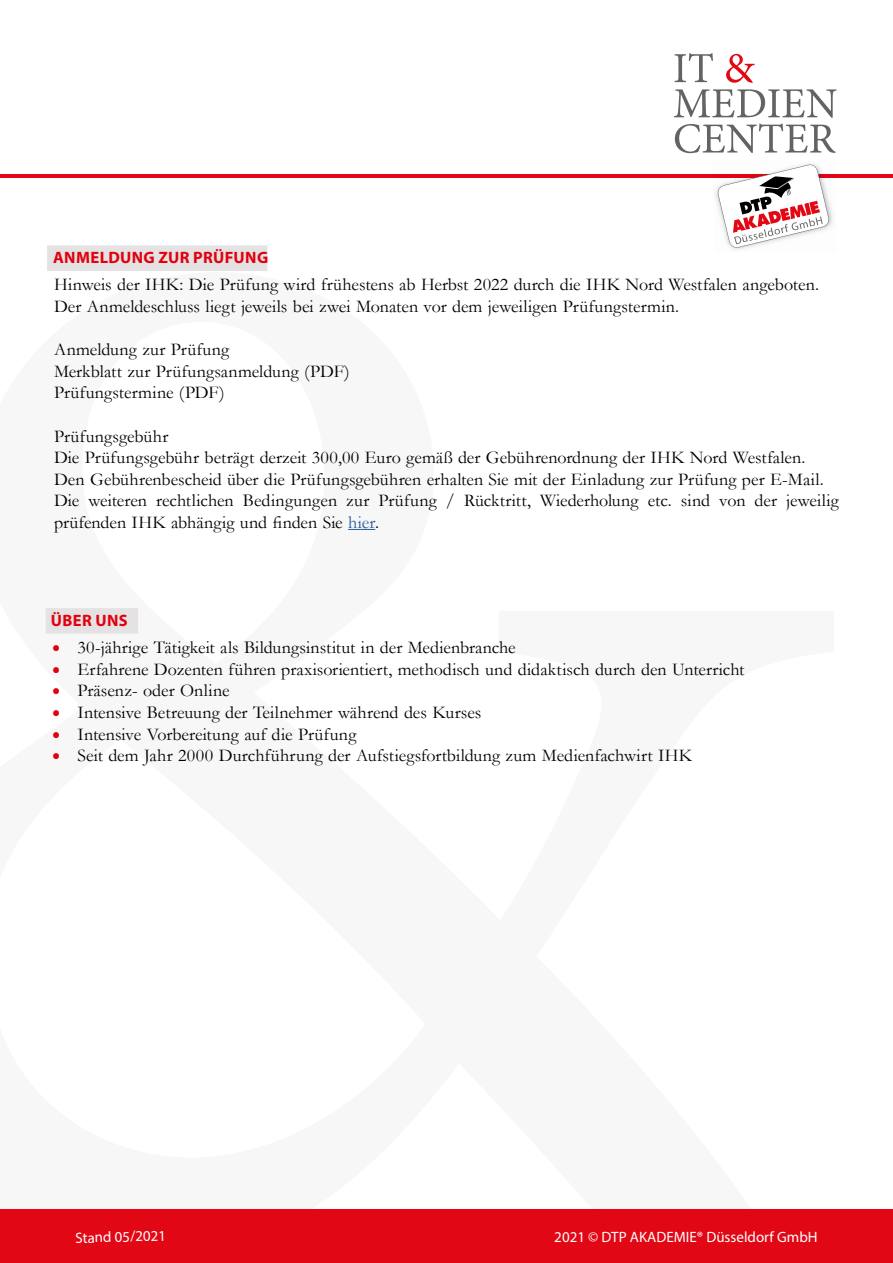
<style>
.page{position:relative;width:893px;height:1263px;background:#fff}
.page>*{position:absolute;margin:0;border:0;box-sizing:border-box;transform-origin:0 0}
.t1{font:18px/21.6px "Garamond";color:#000}
.t2{font:700 16.5px "Myriad Pro";letter-spacing:.025em;color:#e2000f}
.t3{font:15px "Myriad Pro";color:#fff}
.s1{color:#275b9b}
.s2{font-family:"Minion Pro";font-size:22.5px;color:#e2000f}
</style>
<div class="page">
<hr style="left:0;top:174px;width:893px;height:4px;background:#e20714">
<svg style="left:675px;top:124px;width:161px;height:29px"></svg>
<svg style="left:674px;top:89px;width:162px;height:29px"></svg>
<svg style="left:726px;top:54px;width:28px;height:29px"></svg>
<svg style="left:675px;top:53px;width:38px;height:29px"></svg>
<img style="left:715px;top:192px;width:118px;height:34px">
<svg style="left:716px;top:164px;width:114px;height:85px"></svg>
<div style="left:0;top:1210px;width:893px;height:53px;background:#e20714"></div>
<div style="left:47px;top:246px;width:220px;height:25px;background:#e4e2e2"></div>
<svg style="left:348px;top:529px;width:27px;height:1px"></svg>
<div style="left:46px;top:608px;width:92px;height:25px;background:#e4e2e2"></div>
<p class="t2" style="left:53px;top:247px;width:217px">ANMELDUNG ZUR PRÜFUNG</p>
<p class="t1" style="left:54px;top:274px;width:766px">Hinweis der IHK: Die Prüfung wird frühestens ab Herbst 2022 durch die IHK Nord Westfalen angeboten.<br>Der Anmeldeschluss liegt jeweils bei zwei Monaten vor dem jeweiligen Prüfungstermin.</p>
<p class="t1" style="left:54px;top:338px;width:297px">Anmeldung zur Prüfung<br>Merkblatt zur Prüfungsanmeldung (PDF)<br>Prüfungstermine (PDF)</p>
<p class="t1" style="left:54px;top:425px;width:786px">Prüfungsgebühr<br>Die Prüfungsgebühr beträgt derzeit 300,00 Euro gemäß der Gebührenordnung der IHK Nord Westfalen.<br>Den Gebührenbescheid über die Prüfungsgebühren erhalten Sie mit der Einladung zur Prüfung per E-Mail.<br>Die weiteren rechtlichen Bedingungen zur Prüfung / Rücktritt, Wiederholung etc. sind von der jeweilig prüfenden IHK abhängig und finden Sie <span class="s1">hier</span>.</p>
<p class="t2" style="left:51px;top:609px;width:79px">ÜBER UNS</p>
<p class="t1" style="left:52px;top:636px;width:465px"><span class="s2">•</span> 30-jährige Tätigkeit als Bildungsinstitut in der Medienbranche</p>
<p class="t1" style="left:52px;top:658px;width:694px"><span class="s2">•</span> Erfahrene Dozenten führen praxisorientiert, methodisch und didaktisch durch den Unterricht</p>
<p class="t1" style="left:52px;top:679px;width:179px"><span class="s2">•</span> Präsenz- oder Online</p>
<p class="t1" style="left:52px;top:701px;width:431px"><span class="s2">•</span> Intensive Betreuung der Teilnehmer während des Kurses</p>
<p class="t1" style="left:52px;top:723px;width:306px"><span class="s2">•</span> Intensive Vorbereitung auf die Prüfung</p>
<p class="t1" style="left:52px;top:744px;width:642px"><span class="s2">•</span> Seit dem Jahr 2000 Durchführung der Aufstiegsfortbildung zum Medienfachwirt IHK</p>
<p class="t3" style="left:75px;top:1229px;width:92px;rotate:-2deg">Stand 05/2021</p>
<p class="t3" style="left:554px;top:1227px;width:265px">2021 © DTP AKADEMIE® Düsseldorf GmbH</p>
</div>
